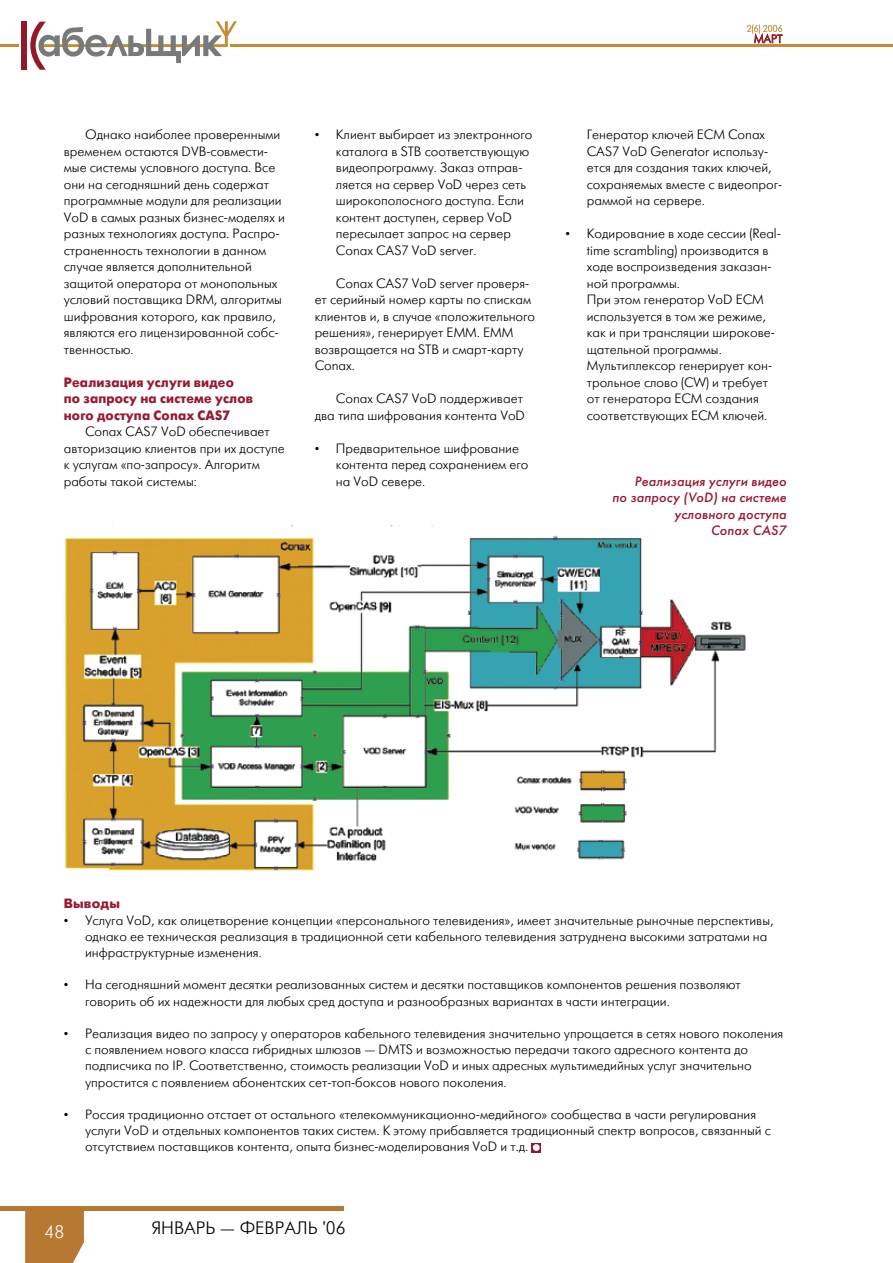
<style>
.page{position:relative;width:893px;height:1263px;background:#fff}
.page>*{position:absolute;margin:0;border:0;box-sizing:border-box;transform-origin:0 0}
.t1{font:18px "Futuris C";color:#000}
.t2{font:18px "Futuris C";color:#fff}
.t3{font:13.5px/16.5px "Futuris C";color:#000}
.t4{font:italic 13.5px/16.5px "Futuris C";letter-spacing:.015em;color:#981a32;text-align:right}
.t5{font:700 13.5px/16.5px "Futuris C";letter-spacing:.015em;color:#981a32;scale:.95 1}
.t6{font:700 13.5px "Futuris C";letter-spacing:.015em;color:#981a32}
</style>
<div class="page">
<div style="left:25px;top:1211px;width:59px;height:52px;background:#b77931"></div>
<div style="left:0;top:1206px;width:343px;height:5px;background:#b77931"></div>
<hr style="left:0;top:44px;width:19px;height:3px;background:#c78b34">
<div style="left:22px;top:22px;width:5px;height:48px;background:#921928"></div>
<svg style="left:30px;top:21px;width:207px;height:49px"></svg>
<hr style="left:230px;top:44px;width:663px;height:3px;background:#c78b34">
<svg style="left:747px;top:25px;width:36px;height:19px"></svg>
<img style="left:64px;top:525px;width:682px;height:346px">
<svg style="left:531px;top:1143px;width:10px;height:9px"></svg>
<div style="left:533px;top:1144px;width:7px;height:7px;background:#fff;border-radius:50%"></div>
<p class="t3" style="left:64px;top:127px;width:223px;text-indent:21px">Однако наиболее проверенными временем остаются DVB-совмести&shy;мые системы условного доступа. Все они на сегодняшний день содержат программные модули для реализации VoD в самых разных бизнес-моделях и разных технологиях доступа. Распро&shy;страненность технологии в данном случае является дополнительной защитой оператора от монопольных условий поставщика DRM, алгоритмы шифрования которого, как правило, являются его лицензированной собс&shy;твенностью.</p>
<p class="t5" style="left:64px;top:374px;width:201px">Реализация услуги видео по запросу на системе услов ного доступа Conax CAS7</p>
<p class="t3" style="left:64px;top:424px;width:223px;text-indent:21px">Conax CAS7 VoD обеспечивает авторизацию клиентов при их доступе к услугам «по-запросу». Алгоритм работы такой системы:</p>
<p class="t3" style="left:336px;top:127px;width:198px;text-indent:-21px">• Клиент выбирает из электронного каталога в STB соответствующую видеопрограмму. Заказ отправ&shy;ляется на сервер VoD через сеть широкополосного доступа. Если контент доступен, сервер VoD пересылает запрос на сервер<br>Conax CAS7 VoD server.</p>
<p class="t3" style="left:315px;top:275px;width:222px;text-indent:21px">Conax CAS7 VoD server проверя&shy;ет серийный номер карты по спискам клиентов и, в случае «положительного решения», генерирует EMM. EMM возвращается на STB и смарт-карту<br>Conax.</p>
<p class="t3" style="left:315px;top:391px;width:212px;text-align:right">Conax CAS7 VoD поддерживает два типа шифрования контента VoD</p>
<p class="t3" style="left:336px;top:440px;width:194px;text-indent:-21px">• Предварительное шифрование контента перед сохранением его на VoD севере.</p>
<p class="t3" style="left:587px;top:127px;width:197px">Генератор ключей ECM Conax<br>CAS7 VoD Generator использу&shy;ется для создания таких ключей, сохраняемых вместе с видеопрог&shy;раммой на сервере.</p>
<p class="t3" style="left:587px;top:226px;width:196px;text-indent:-21px">• Кодирование в ходе сессии (Real&shy;time scrambling) производится в ходе воспроизведения заказан&shy;ной программы.<br>При этом генератор VoD ECM используется в том же режиме, как и при трансляции широкове&shy;щательной программы.<br>Мультиплексор генерирует кон&shy;трольное слово (CW) и требует от генератора ECM создания соответствующих ECM ключей.</p>
<p class="t4" style="left:612px;top:473px;width:176px">Реализация услуги видео<br>по запросу (VoD) на системе условного доступа<br>Conax CAS7</p>
<p class="t6" style="left:64px;top:896px;width:58px">Выводы</p>
<p class="t3" style="left:85px;top:912px;width:690px;text-indent:-21px">• Услуга VoD, как олицетворение концепции «персонального телевидения», имеет значительные рыночные перспективы, однако ее техническая реализация в традиционной сети кабельного телевидения затруднена высокими затратами на инфраструктурные изменения.</p>
<p class="t3" style="left:85px;top:977px;width:657px;text-indent:-21px">• На сегодняшний момент десятки реализованных систем и десятки поставщиков компонентов решения позволяют говорить об их надежности для любых сред доступа и разнообразных вариантах в части интеграции.</p>
<p class="t3" style="left:85px;top:1026px;width:700px;text-indent:-21px">• Реализация видео по запросу у операторов кабельного телевидения значительно упрощается в сетях нового поколения с появлением нового класса гибридных шлюзов — DMTS и возможностью передачи такого адресного контента до подписчика по IP. Соответственно, стоимость реализации VoD и иных адресных мультимедийных услуг значительно упростится с появлением абонентских сет-топ-боксов нового поколения.</p>
<p class="t3" style="left:85px;top:1107px;width:687px;text-indent:-21px">• Россия традиционно отстает от остального «телекоммуникационно-медийного» сообщества в части регулирования услуги VoD и отдельных компонентов таких систем. К этому прибавляется традиционный спектр вопросов, связанный с отсутствием поставщиков контента, опыта бизнес-моделирования VoD и т.д.</p>
<h1 class="t2" style="left:45px;top:1222px;width:21px">48</h1>
<h1 class="t1" style="left:151px;top:1218px;width:196px">ЯНВАРЬ — ФЕВРАЛЬ '06</h1>
</div>
